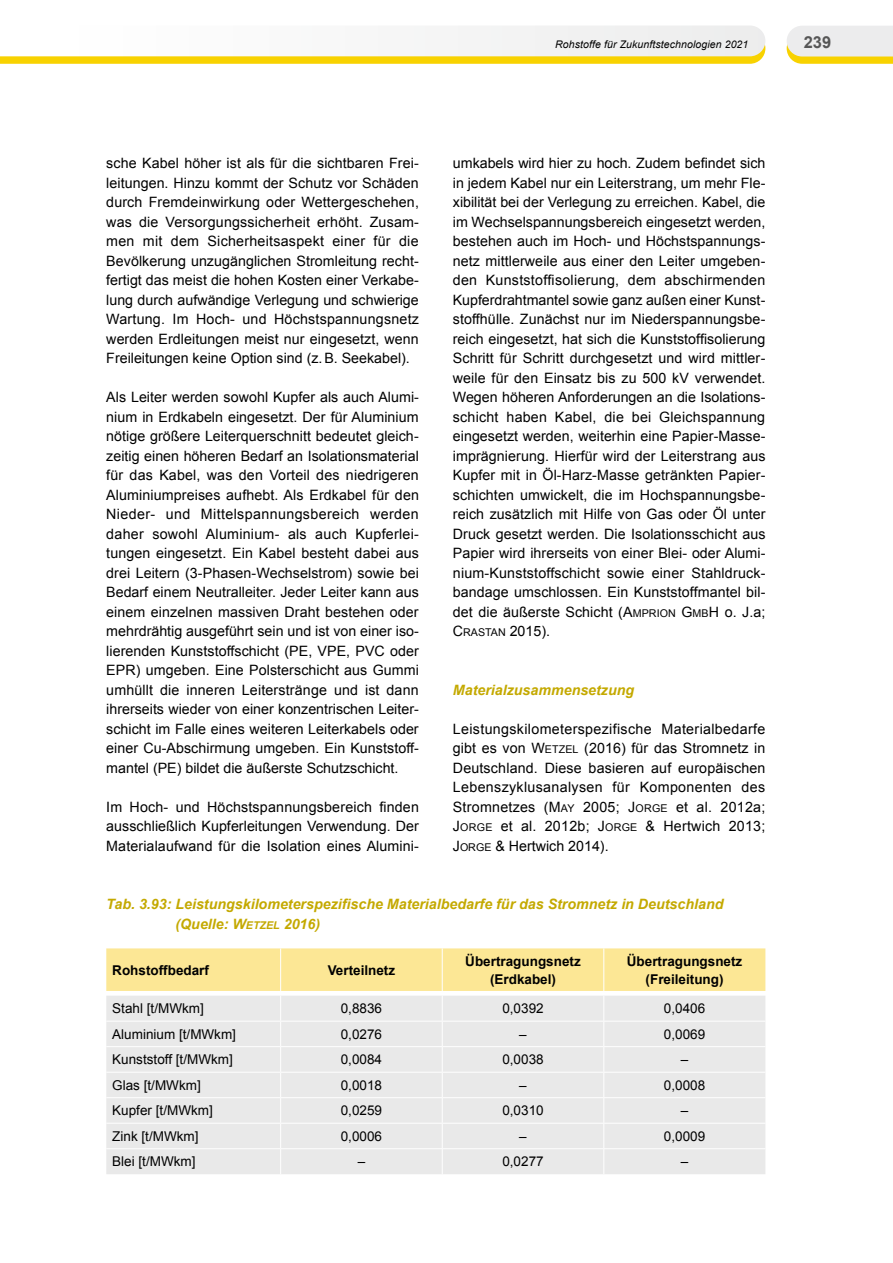
<style>
.page{position:relative;width:893px;height:1263px;background:#fff}
.page>*{position:absolute;margin:0;border:0;box-sizing:border-box;transform-origin:0 0}
.t1{font:700 16.5px "Arial";color:#565656}
.Fließtext__N_O_R_M{font:14.25px/19.5px "Arial";letter-spacing:.005em;color:#000;text-align:justify}
.Tabelle_Überschrif{font:italic 700 14.25px/19.5px "Arial";color:#c4a900}
.Fließtext_kursiv_g{font:italic 700 14.25px "Arial";color:#c4a900}
.Tabelle_links{font:13.5px "Arial";color:#000}
.Tabelle_mittig{font:13.5px "Arial";color:#000}
.Tabelle_bold_mitti{font:700 13.5px/18px "Arial";color:#000;text-align:center}
.Tabelle_bold_links{font:700 13.5px "Arial";color:#000}
.Fließtext__N_O_R_M-2{font:10.65px "Arial";color:#000}
.t2{font:italic 10.5px "Arial";letter-spacing:.01em;color:#000}
.s1{font-style:inherit}
.s2{font-size:10.65px}
.s3{font-size:14.25px}
</style>
<div class="page">
<svg style="left:787px;top:26px;width:106px;height:38px;background:#eee7c0"></svg>
<svg style="left:0;top:26px;width:765px;height:38px"></svg>
<svg style="left:106px;top:948px;width:659px;height:226px;background:#ede9da"></svg>
<p class="t2" style="left:555px;top:37px;width:195px">Rohstoffe für Zukunftstechnologien 2021</p>
<p class="t1" style="left:804px;top:31px;width:29px">239</p>
<p class="Fließtext__N_O_R_M" style="left:106px;top:154px;width:314px">sche Kabel höher ist als für die sichtbaren Frei&shy;leitungen. Hinzu kommt der Schutz vor Schäden durch Fremdeinwirkung oder Wettergeschehen, was die Versorgungssicherheit erhöht. Zusam&shy;men mit dem Sicherheitsaspekt einer für die Bevölkerung unzugänglichen Stromleitung recht&shy;fertigt das meist die hohen Kosten einer Verkabe&shy;lung durch aufwändige Verlegung und schwierige Wartung. Im Hoch- und Höchstspannungsnetz werden Erdleitungen meist nur eingesetzt, wenn Freileitungen keine Option sind (z.B. Seekabel).</p>
<p class="Fließtext__N_O_R_M" style="left:106px;top:388px;width:314px">Als Leiter werden sowohl Kupfer als auch Alumi&shy;nium in Erdkabeln eingesetzt. Der für Aluminium nötige größere Leiterquerschnitt bedeutet gleich&shy;zeitig einen höheren Bedarf an Isolationsmaterial für das Kabel, was den Vorteil des niedrigeren Aluminiumpreises aufhebt. Als Erdkabel für den Nieder- und Mittelspannungsbereich werden daher sowohl Aluminium- als auch Kupferlei&shy;tungen eingesetzt. Ein Kabel besteht dabei aus drei Leitern (3-Phasen-Wechselstrom) sowie bei Bedarf einem Neutralleiter. Jeder Leiter kann aus einem einzelnen massiven Draht bestehen oder mehrdrähtig ausgeführt sein und ist von einer iso&shy;lierenden Kunststoffschicht (PE, VPE, PVC oder EPR) umgeben. Eine Polsterschicht aus Gummi umhüllt die inneren Leiterstränge und ist dann ihrerseits wieder von einer konzentrischen Leiter&shy;schicht im Falle eines weiteren Leiterkabels oder einer Cu-Abschirmung umgeben. Ein Kunststoff&shy;mantel (PE) bildet die äußerste Schutzschicht.</p>
<p class="Fließtext__N_O_R_M" style="left:106px;top:797px;width:314px">Im Hoch- und Höchstspannungsbereich finden ausschließlich Kupferleitungen Verwendung. Der Materialaufwand für die Isolation eines Alumini-</p>
<p class="Fließtext__N_O_R_M" style="left:453px;top:154px;width:314px">umkabels wird hier zu hoch. Zudem befindet sich in jedem Kabel nur ein Leiterstrang, um mehr Fle&shy;xibilität bei der Verlegung zu erreichen. Kabel, die im Wechselspannungsbereich eingesetzt werden, bestehen auch im Hoch- und Höchstspannungs&shy;netz mittlerweile aus einer den Leiter umgeben&shy;den Kunststoffisolierung, dem abschirmenden Kupferdrahtmantel sowie ganz außen einer Kunst&shy;stoffhülle. Zunächst nur im Niederspannungsbe&shy;reich eingesetzt, hat sich die Kunststoffisolierung Schritt für Schritt durchgesetzt und wird mittler&shy;weile für den Einsatz bis zu 500 kV verwendet.<br>Wegen höheren Anforderungen an die Isolations&shy;schicht haben Kabel, die bei Gleichspannung eingesetzt werden, weiterhin eine Papier-Masse&shy;imprägnierung. Hierfür wird der Leiterstrang aus Kupfer mit in Öl-Harz-Masse getränkten Papier&shy;schichten umwickelt, die im Hochspannungsbe&shy;reich zusätzlich mit Hilfe von Gas oder Öl unter Druck gesetzt werden. Die Isolationsschicht aus Papier wird ihrerseits von einer Blei- oder Alumi&shy;nium-Kunststoffschicht sowie einer Stahldruck&shy;bandage umschlossen. Ein Kunststoffmantel bil&shy;det die äußerste Schicht (<span class="s1">A</span><span class="s2">MPRION</span> <span class="s1">G</span> <span class="s2">MB</span><span class="s1">H</span> o. J.a;</p>
<p class="Fließtext__N_O_R_M-2" style="left:453px;top:626px;width:99px"><span class="s3">C</span>RASTAN <span class="s3">2015).</span></p>
<p class="Fließtext_kursiv_g" style="left:453px;top:681px;width:183px">Materialzusammensetzung</p>
<p class="Fließtext__N_O_R_M" style="left:453px;top:719px;width:314px">Leistungskilometerspezifische Materialbedarfe gibt es von <span class="s1">W</span><span class="s2">ETZEL</span> (2016) für das Stromnetz in Deutschland. Diese basieren auf europäischen Lebenszyklusanalysen für Komponenten des Stromnetzes (<span class="s1">M</span><span class="s2">AY</span> 2005; <span class="s1">J</span><span class="s2">ORGE</span> et al. 2012a; <span class="s1">J</span><span class="s2">ORGE</span> et al. 2012b; <span class="s1">J</span><span class="s2">ORGE</span> &amp; Hertwich 2013; <span class="s1">J</span><span class="s2">ORGE</span> &amp; Hertwich 2014).</p>
<p class="Tabelle_Überschrif" style="left:175px;top:895px;width:549px;text-indent:-69px">Tab. 3.93: Leistungskilometerspezifische Materialbedarfe für das Stromnetz in Deutschland (Quelle: <span class="s1">W</span><span class="s2">ETZEL</span> 2016)</p>
<p class="Tabelle_bold_links" style="left:112px;top:961px;width:98px">Rohstoffbedarf</p>
<p class="Tabelle_bold_mitti" style="left:328px;top:961px;width:69px">Verteilnetz</p>
<p class="Tabelle_bold_mitti" style="left:465px;top:952px;width:117px">Übertragungsnetz (Erdkabel)</p>
<p class="Tabelle_bold_mitti" style="left:627px;top:952px;width:117px">Übertragungsnetz (Freileitung)</p>
<p class="Tabelle_links" style="left:112px;top:1000px;width:93px">Stahl [t/MWkm]</p>
<p class="Tabelle_mittig" style="left:341px;top:1000px;width:43px">0,8836</p>
<p class="Tabelle_mittig" style="left:502px;top:1000px;width:43px">0,0392</p>
<p class="Tabelle_mittig" style="left:664px;top:1000px;width:43px">0,0406</p>
<p class="Tabelle_links" style="left:112px;top:1025px;width:125px">Aluminium [t/MWkm]</p>
<p class="Tabelle_mittig" style="left:341px;top:1025px;width:43px">0,0276</p>
<p class="Tabelle_mittig" style="left:519px;top:1025px;width:9px">–</p>
<p class="Tabelle_mittig" style="left:664px;top:1025px;width:43px">0,0069</p>
<p class="Tabelle_links" style="left:112px;top:1051px;width:122px">Kunststoff [t/MWkm]</p>
<p class="Tabelle_mittig" style="left:341px;top:1051px;width:43px">0,0084</p>
<p class="Tabelle_mittig" style="left:502px;top:1051px;width:43px">0,0038</p>
<p class="Tabelle_mittig" style="left:681px;top:1051px;width:9px">–</p>
<p class="Tabelle_links" style="left:112px;top:1076px;width:90px">Glas [t/MWkm]</p>
<p class="Tabelle_mittig" style="left:341px;top:1076px;width:43px">0,0018</p>
<p class="Tabelle_mittig" style="left:519px;top:1076px;width:9px">–</p>
<p class="Tabelle_mittig" style="left:664px;top:1076px;width:43px">0,0008</p>
<p class="Tabelle_links" style="left:112px;top:1102px;width:102px">Kupfer [t/MWkm]</p>
<p class="Tabelle_mittig" style="left:341px;top:1102px;width:43px">0,0259</p>
<p class="Tabelle_mittig" style="left:502px;top:1102px;width:43px">0,0310</p>
<p class="Tabelle_mittig" style="left:681px;top:1102px;width:9px">–</p>
<p class="Tabelle_links" style="left:112px;top:1127px;width:88px">Zink [t/MWkm]</p>
<p class="Tabelle_mittig" style="left:341px;top:1127px;width:43px">0,0006</p>
<p class="Tabelle_mittig" style="left:519px;top:1127px;width:9px">–</p>
<p class="Tabelle_mittig" style="left:664px;top:1127px;width:43px">0,0009</p>
<p class="Tabelle_links" style="left:112px;top:1153px;width:85px">Blei [t/MWkm]</p>
<p class="Tabelle_mittig" style="left:358px;top:1153px;width:9px">–</p>
<p class="Tabelle_mittig" style="left:502px;top:1153px;width:43px">0,0277</p>
<p class="Tabelle_mittig" style="left:681px;top:1153px;width:9px">–</p>
</div>
